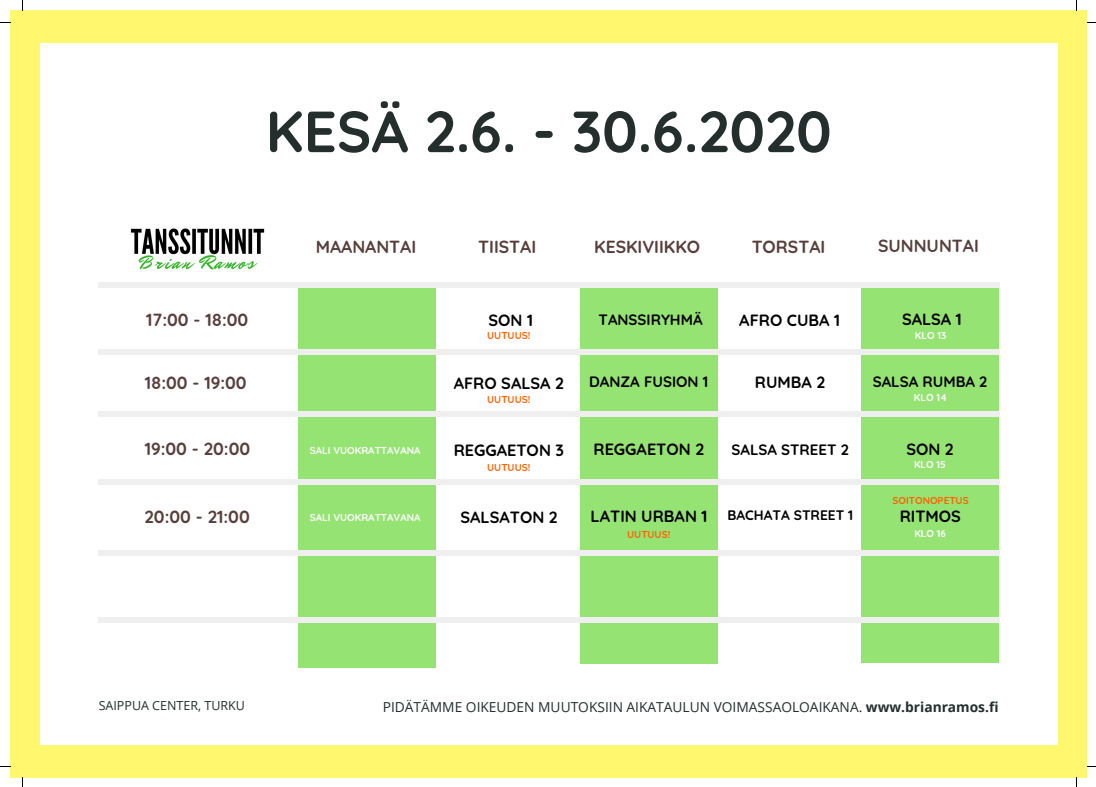
<style>
.page{position:relative;width:1096px;height:787px;background:#fff}
.page>*{position:absolute;margin:0;border:0;box-sizing:border-box;transform-origin:0 0}
.t1{font:700 58px "Quicksand";color:#242e2d}
.t2{font:700 17.5px "Quicksand";color:#593f3b}
.t3{font:700 16.25px "Quicksand";color:#000}
.t4{font:700 15px "Quicksand";color:#000}
.t5{font:13.75px "Open Sans";color:#242e2d}
.t6{font:700 13.75px "Quicksand";color:#000}
.t7{font:12.5px "Open Sans";color:#242e2d}
.t8{font:700 10px "Quicksand";color:#fff}
.t9{font:700 10px "Quicksand";color:#ff6100}
.s1{font-size:16.25px}
.s2{font-weight:700}
</style>
<div class="page">
<div style="left:10px;top:10px;width:1076px;height:768px;background:#fff86f"></div>
<div style="left:40px;top:44px;width:1017px;height:700px;background:#fff"></div>
<div style="left:299px;top:283px;width:136px;height:385px;background:#95e473"></div>
<div style="left:580px;top:283px;width:137px;height:381px;background:#95e473"></div>
<div style="left:861px;top:283px;width:137px;height:380px;background:#95e473"></div>
<hr style="left:98px;top:283px;width:901px;height:4px;background:#efefef">
<hr style="left:98px;top:350px;width:901px;height:4px;background:#efefef">
<div style="left:98px;top:411px;width:901px;height:5px;background:#efefef"></div>
<hr style="left:98px;top:480px;width:901px;height:4px;background:#efefef">
<div style="left:98px;top:550px;width:901px;height:5px;background:#efefef"></div>
<hr style="left:98px;top:618px;width:901px;height:4px;background:#efefef">
<img style="left:130px;top:228px;width:135px;height:42px">
<h1 class="t1" style="left:266px;top:94px;width:567px">KESÄ 2.6. - 30.6.2020</h1>
<p class="t2" style="left:315px;top:235px;width:102px">MAANANTAI</p>
<p class="t2" style="left:478px;top:236px;width:59px">TIISTAI</p>
<p class="t2" style="left:594px;top:235px;width:107px">KESKIVIIKKO</p>
<p class="t2" style="left:751px;top:236px;width:75px">TORSTAI</p>
<p class="t2" style="left:878px;top:235px;width:102px">SUNNUNTAI</p>
<p class="t2" style="left:146px;top:308px;width:104px">17:00 - 18:00</p>
<p class="t3" style="left:488px;top:310px;width:46px">SON 1</p>
<p class="t4" style="left:598px;top:310px;width:105px">TANSSIRYHMÄ</p>
<p class="t3" style="left:739px;top:310px;width:102px">AFRO CUBA 1</p>
<p class="t3" style="left:901px;top:309px;width:61px">SALSA 1</p>
<p class="t9" style="left:487px;top:329px;width:45px">UUTUUS!</p>
<p class="t8" style="left:914px;top:329px;width:33px">KLO 13</p>
<p class="t2" style="left:145px;top:371px;width:103px">18:00 - 19:00</p>
<p class="t3" style="left:453px;top:372px;width:112px">AFRO SALSA 2</p>
<p class="t4" style="left:589px;top:372px;width:121px">DANZA FUSION 1</p>
<p class="t3" style="left:755px;top:372px;width:72px">RUMBA 2</p>
<p class="t4" style="left:872px;top:372px;width:116px">SALSA RUMBA 2</p>
<p class="t9" style="left:487px;top:393px;width:45px">UUTUUS!</p>
<p class="t8" style="left:913px;top:391px;width:35px">KLO 14</p>
<p class="t2" style="left:145px;top:438px;width:107px">19:00 - 20:00</p>
<p class="t8" style="left:310px;top:443px;width:112px">SALI VUOKRATTAVANA</p>
<p class="t3" style="left:453px;top:439px;width:112px">REGGAETON 3</p>
<p class="t3" style="left:593px;top:438px;width:112px">REGGAETON 2</p>
<p class="t4" style="left:731px;top:439px;width:119px">SALSA STREET 2</p>
<p class="t3" style="left:906px;top:438px;width:49px">SON 2</p>
<p class="t9" style="left:487px;top:461px;width:45px">UUTUUS!</p>
<p class="t8" style="left:913px;top:458px;width:33px">KLO 15</p>
<p class="t9" style="left:892px;top:494px;width:78px">SOITONOPETUS</p>
<p class="t2" style="left:145px;top:505px;width:107px">20:00 - 21:00</p>
<p class="t8" style="left:310px;top:511px;width:112px">SALI VUOKRATTAVANA</p>
<p class="t3" style="left:460px;top:507px;width:99px">SALSATON 2</p>
<p class="t6" style="left:590px;top:507px;width:264px"><span class="s1">LATIN URBAN 1</span> BACHATA STREET 1</p>
<p class="t3" style="left:899px;top:506px;width:63px">RITMOS</p>
<p class="t9" style="left:627px;top:528px;width:45px">UUTUUS!</p>
<p class="t8" style="left:914px;top:527px;width:33px">KLO 16</p>
<p class="t7" style="left:99px;top:697px;width:148px">SAIPPUA CENTER, TURKU</p>
<p class="t5" style="left:382px;top:697px;width:617px">PIDÄTÄMME OIKEUDEN MUUTOKSIIN AIKATAULUN VOIMASSAOLOAIKANA. <span class="s2">www.brianramos.fi</span></p>
</div>
